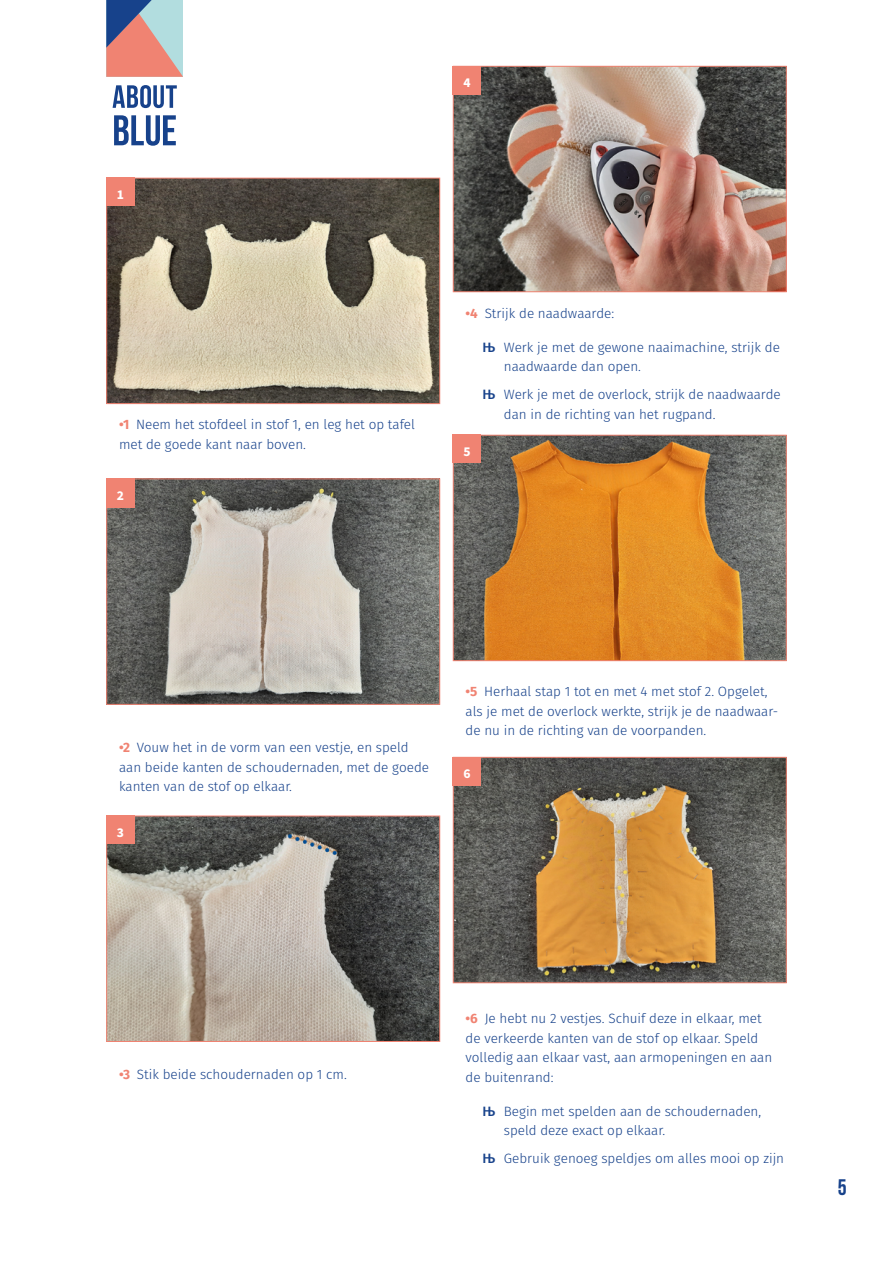
<style>
.page{position:relative;width:893px;height:1263px;background:#fff}
.page>*{position:absolute;margin:0;border:0;box-sizing:border-box;transform-origin:0 0}
.t1{font:22.5px "Bebas Neue";color:#17428b}
.t2{font:300 13.5px/19.5px "Fira Sans";color:#17428b}
.t3{font:700 13.5px "Source Sans Pro";color:#fff}
.s1{font-weight:700;color:#f08372}
.s2{font-weight:500}
</style>
<div class="page">
<svg style="left:106px;top:0;width:77px;height:77px;background:#b4949a"></svg>
<svg style="left:113px;top:85px;width:64px;height:23px"></svg>
<svg style="left:114px;top:115px;width:62px;height:31px"></svg>
<img style="left:108px;top:180px;width:330px;height:222px">
<div style="left:106px;top:178px;width:334px;height:226px;border:1px solid #f08372"></div>
<img style="left:108px;top:480px;width:330px;height:223px">
<div style="left:106px;top:478px;width:334px;height:227px;border:1px solid #f08372"></div>
<img style="left:455px;top:68px;width:330px;height:222px">
<div style="left:453px;top:66px;width:334px;height:226px;border:1px solid #f08372"></div>
<img style="left:455px;top:437px;width:330px;height:222px">
<div style="left:453px;top:435px;width:334px;height:226px;border:1px solid #f08372"></div>
<img style="left:108px;top:818px;width:330px;height:222px">
<div style="left:106px;top:816px;width:334px;height:226px;border:1px solid #f08372"></div>
<div style="left:106px;top:478px;width:28px;height:30px;background:#f08372"></div>
<div style="left:106px;top:178px;width:28px;height:28px;background:#f08372"></div>
<div style="left:453px;top:66px;width:28px;height:28px;background:#f08372"></div>
<div style="left:453px;top:435px;width:28px;height:28px;background:#f08372"></div>
<div style="left:106px;top:816px;width:28px;height:28px;background:#f08372"></div>
<img style="left:455px;top:759px;width:330px;height:222px">
<div style="left:453px;top:757px;width:334px;height:226px;border:1px solid #f08372"></div>
<div style="left:453px;top:757px;width:28px;height:28px;background:#f08372"></div>
<p class="t3" style="left:117px;top:185px;width:9px">1</p>
<p class="t2" style="left:119px;top:415px;width:297px"><span class="s1">•1</span> Neem het stofdeel in stof 1, en leg het op tafel met de goede kant naar boven.</p>
<p class="t3" style="left:117px;top:486px;width:9px">2</p>
<p class="t3" style="left:463px;top:73px;width:9px">4</p>
<p class="t2" style="left:466px;top:303px;width:150px"><span class="s1">•4</span> Strijk de naadwaarde:</p>
<p class="t2" style="left:504px;top:337px;width:277px;text-indent:-21px"><span class="s2">Ҙ</span> Werk je met de gewone naaimachine, strijk de naadwaarde dan open.</p>
<p class="t2" style="left:504px;top:385px;width:278px;text-indent:-21px"><span class="s2">Ҙ</span> Werk je met de overlock, strijk de naadwaarde dan in de richting van het rugpand.</p>
<p class="t3" style="left:463px;top:442px;width:9px">5</p>
<p class="t2" style="left:119px;top:737px;width:311px"><span class="s1">•2</span> Vouw het in de vorm van een vestje, en speld aan beide kanten de schoudernaden, met de goede kanten van de stof op elkaar.</p>
<p class="t3" style="left:117px;top:823px;width:9px">3</p>
<p class="t2" style="left:466px;top:682px;width:314px"><span class="s1">•5</span> Herhaal stap 1 tot en met 4 met stof 2. Opgelet, als je met de overlock werkte, strijk je de naadwaar&shy;de nu in de richting van de voorpanden.</p>
<p class="t3" style="left:463px;top:764px;width:9px">6</p>
<p class="t2" style="left:119px;top:1064px;width:229px"><span class="s1">•3</span> Stik beide schoudernaden op 1 cm.</p>
<p class="t2" style="left:466px;top:1008px;width:308px"><span class="s1">•6</span> Je hebt nu 2 vestjes. Schuif deze in elkaar, met de verkeerde kanten van de stof op elkaar. Speld volledig aan elkaar vast, aan armopeningen en aan de buitenrand:</p>
<p class="t2" style="left:504px;top:1101px;width:259px;text-indent:-21px"><span class="s2">Ҙ</span> Begin met spelden aan de schoudernaden, speld deze exact op elkaar.</p>
<p class="t2" style="left:483px;top:1149px;width:303px"><span class="s2">Ҙ</span> Gebruik genoeg speldjes om alles mooi op zijn</p>
<h1 class="t1" style="left:838px;top:1175px;width:10px">5</h1>
</div>
